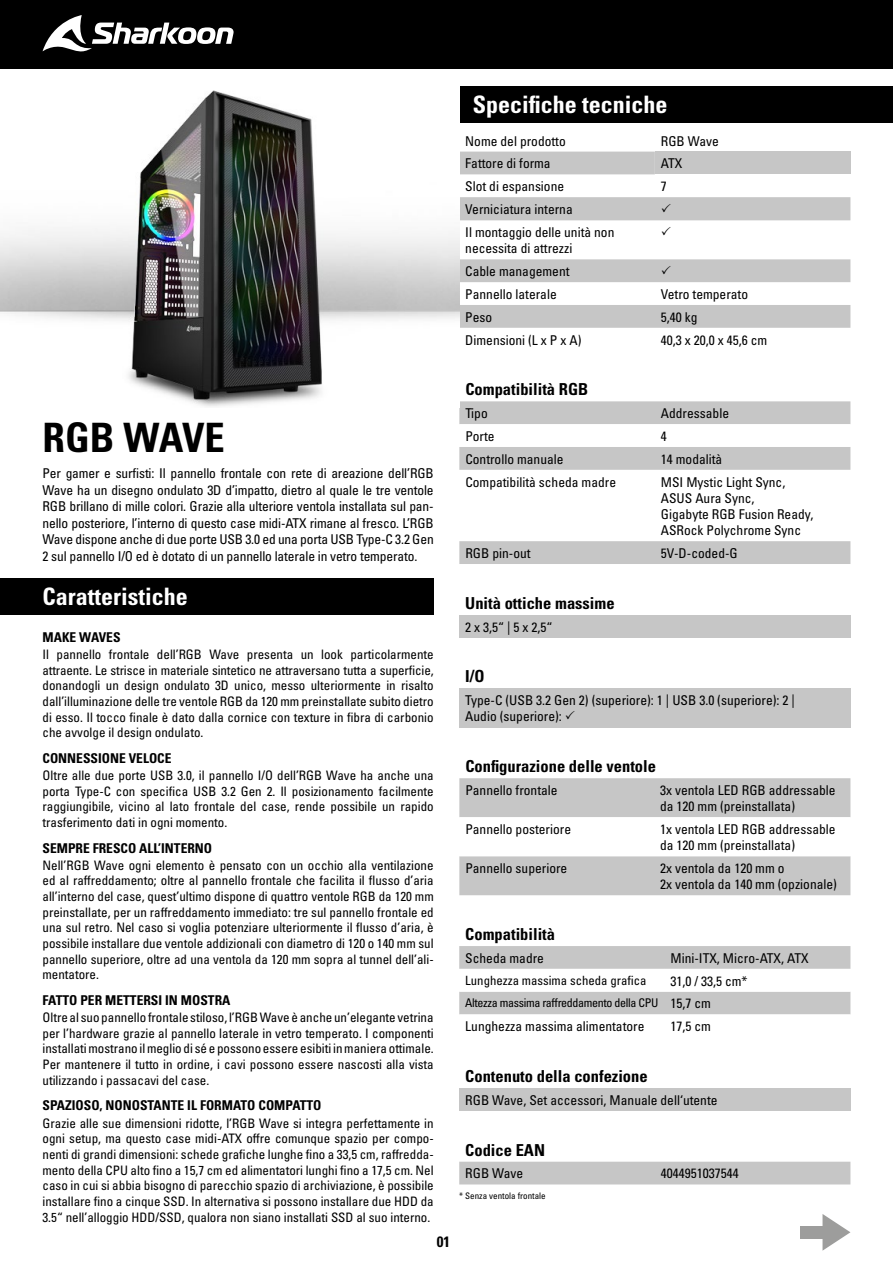
<style>
.page{position:relative;width:893px;height:1263px;background:#fff}
.page>*{position:absolute;margin:0;border:0;box-sizing:border-box;transform-origin:0 0}
.t1{font:40.5px "Univers LTCYR 67 Bold Cond";color:#000}
.t2{font:24px "Univers LTCYR 67 Bold Cond";color:#fff}
.t3{font:16.5px "Univers LTCYR 67 Bold Cond";color:#000}
.t4{font:15px "Univers LTCYR 67 Bold Cond";color:#000}
.t5{font:condensed 13.5px/16.2px "Univers LTCYR 57";color:#000}
.t6{font:13.5px "Univers LTCYR 67 Bold Cond";color:#000}
.t7{font:condensed 13.05px/15.6px "Univers LTCYR 57";color:#000;text-align:justify}
.t8{font:condensed 12.75px "Univers LTCYR 57";color:#000}
.t9{font:condensed 12px "Univers LTCYR 57";letter-spacing:-.03em;color:#000}
.t10{font:condensed 9px "Univers LTCYR 57";color:#000}
.s1{font-size:13.5px}
</style>
<div class="page">
<div style="left:0;top:0;width:893px;height:69px;background:#000"></div>
<svg style="left:43px;top:15px;width:191px;height:37px"></svg>
<div style="left:459px;top:86px;width:434px;height:37px;background:#000"></div>
<svg style="left:459px;top:152px;width:391px;height:176px"></svg>
<div style="left:655px;top:152px;width:195px;height:22px;background:#c6c6c6"></div>
<div style="left:459px;top:688px;width:391px;height:39px;background:#c6c6c6"></div>
<div style="left:459px;top:615px;width:391px;height:23px;background:#c6c6c6"></div>
<div style="left:459px;top:778px;width:391px;height:117px;background:#c6c6c6"></div>
<svg style="left:459px;top:817px;width:391px;height:39px"></svg>
<svg style="left:459px;top:401px;width:391px;height:163px"></svg>
<svg style="left:459px;top:424px;width:391px;height:23px"></svg>
<svg style="left:459px;top:946px;width:391px;height:69px"></svg>
<div style="left:459px;top:1088px;width:391px;height:23px;background:#c6c6c6"></div>
<div style="left:459px;top:1162px;width:391px;height:22px;background:#c6c6c6"></div>
<svg style="left:822px;top:1214px;width:28px;height:37px"></svg>
<div style="left:800px;top:1226px;width:25px;height:12px;background:#9d9d9c"></div>
<div style="left:0;top:578px;width:434px;height:37px;background:#000"></div>
<img style="left:0;top:90px;width:459px;height:317px">
<svg style="left:459px;top:197px;width:391px;height:85px"></svg>
<h2 class="t2" style="left:473px;top:90px;width:196px">Specifiche tecniche</h2>
<p class="t5" style="left:465px;top:132px;width:102px">Nome del prodotto</p>
<p class="t5" style="left:661px;top:132px;width:60px">RGB Wave</p>
<p class="t5" style="left:465px;top:155px;width:87px">Fattore di forma</p>
<p class="t5" style="left:661px;top:155px;width:23px">ATX</p>
<p class="t5" style="left:465px;top:178px;width:100px">Slot di espansione</p>
<p class="t5" style="left:661px;top:178px;width:7px">7</p>
<p class="t5" style="left:465px;top:197px;width:151px;line-height:23.1px">Verniciatura interna<br>Il montaggio delle unità non</p>
<p class="t5" style="left:465px;top:237px;width:109px;line-height:22.8px">necessita di attrezzi<br>Cable management<br>Pannello laterale</p>
<p class="t5" style="left:661px;top:286px;width:89px">Vetro temperato</p>
<p class="t5" style="left:465px;top:308px;width:28px">Peso</p>
<p class="t5" style="left:661px;top:308px;width:38px">5,40 kg</p>
<p class="t5" style="left:465px;top:331px;width:118px">Dimensioni (L x P x A)</p>
<p class="t5" style="left:661px;top:331px;width:108px">40,3 x 20,0 x 45,6 cm</p>
<h1 class="t1" style="left:43px;top:412px;width:184px">RGB WAVE</h1>
<p class="t5" style="left:43px;top:465px;width:393px;text-align:justify">Per gamer e surfisti: Il pannello frontale con rete di areazione dell’RGB Wave ha un disegno ondulato 3D d’impatto, dietro al quale le tre ventole RGB brillano di mille colori. Grazie alla ulteriore ventola installata sul pan&shy;nello posteriore, l’interno di questo case midi-ATX rimane al fresco. L’RGB Wave dispone anche di due porte USB 3.0 ed una porta USB Type-C 3.2 Gen 2 sul pannello I/O ed è dotato di un pannello laterale in vetro temperato.</p>
<h2 class="t2" style="left:43px;top:581px;width:147px">Caratteristiche</h2>
<p class="t6" style="left:43px;top:629px;width:80px">MAKE WAVES</p>
<p class="t7" style="left:43px;top:646px;width:393px">Il pannello frontale dell’RGB Wave presenta un look particolarmente attraente. Le strisce in materiale sintetico ne attraversano tutta a superficie, donandogli un design ondulato 3D unico, messo ulteriormente in risalto dall’illuminazione delle tre ventole RGB da 120 mm preinstallate subito dietro di esso. Il tocco finale è dato dalla cornice con texture in fibra di carbonio che avvolge il design ondulato.</p>
<p class="t6" style="left:43px;top:750px;width:131px">CONNESSIONE VELOCE</p>
<p class="t7" style="left:43px;top:767px;width:393px">Oltre alle due porte USB 3.0, il pannello I/O dell’RGB Wave ha anche una porta Type-C con specifica USB 3.2 Gen 2. Il posizionamento facilmente raggiungibile, vicino al lato frontale del case, rende possibile un rapido trasferimento dati in ogni momento.</p>
<p class="t6" style="left:43px;top:839px;width:171px">SEMPRE FRESCO ALL’INTERNO</p>
<p class="t7" style="left:43px;top:857px;width:393px">Nell’RGB Wave ogni elemento è pensato con un occhio alla ventilazione ed al raffreddamento; oltre al pannello frontale che facilita il flusso d’aria all’interno del case, quest’ultimo dispone di quattro ventole RGB da 120 mm preinstallate, per un raffreddamento immediato: tre sul pannello frontale ed una sul retro. Nel caso si voglia potenziare ulteriormente il flusso d’aria, è possibile installare due ventole addizionali con diametro di 120 o 140 mm sul pannello superiore, oltre ad una ventola da 120 mm sopra al tunnel dell’ali&shy;mentatore.</p>
<p class="t6" style="left:43px;top:992px;width:189px">FATTO PER METTERSI IN MOSTRA</p>
<p class="t7" style="left:43px;top:1009px;width:393px">Oltre al suo pannello frontale stiloso, l’RGB Wave è anche un’elegante vetrina per l’hardware grazie al pannello laterale in vetro temperato. I componenti installati mostrano il meglio di sé e possono essere esibiti in maniera ottimale.<br>Per mantenere il tutto in ordine, i cavi possono essere nascosti alla vista utilizzando i passacavi del case.</p>
<p class="t6" style="left:43px;top:1097px;width:280px">SPAZIOSO, NONOSTANTE IL FORMATO COMPATTO</p>
<p class="t7" style="left:43px;top:1115px;width:393px">Grazie alle sue dimensioni ridotte, l’RGB Wave si integra perfettamente in ogni setup, ma questo case midi-ATX offre comunque spazio per compo&shy;nenti di grandi dimensioni: schede grafiche lunghe fino a 33,5 cm, raffredda&shy;mento della CPU alto fino a 15,7 cm ed alimentatori lunghi fino a 17,5 cm. Nel caso in cui si abbia bisogno di parecchio spazio di archiviazione, è possibile installare fino a cinque SSD. In alternativa si possono installare due HDD da 3.5“ nell’alloggio HDD/SSD, qualora non siano installati SSD al suo interno.</p>
<p class="t4" style="left:437px;top:1232px;width:15px">01</p>
<p class="t3" style="left:465px;top:379px;width:124px">Compatibilità RGB</p>
<p class="t5" style="left:465px;top:405px;width:24px">Tipo</p>
<p class="t5" style="left:661px;top:405px;width:70px">Addressable</p>
<p class="t5" style="left:465px;top:428px;width:31px">Porte</p>
<p class="t5" style="left:661px;top:428px;width:7px">4</p>
<p class="t5" style="left:465px;top:450px;width:100px">Controllo manuale</p>
<p class="t5" style="left:661px;top:450px;width:63px">14 modalità</p>
<p class="t5" style="left:465px;top:473px;width:152px">Compatibilità scheda madre</p>
<p class="t5" style="left:661px;top:473px;width:154px">MSI Mystic Light Sync,<br>ASUS Aura Sync,<br>Gigabyte RGB Fusion Ready,<br>ASRock Polychrome Sync</p>
<p class="t5" style="left:465px;top:545px;width:67px">RGB pin-out</p>
<p class="t5" style="left:661px;top:545px;width:78px">5V-D-coded-G</p>
<p class="t3" style="left:465px;top:593px;width:151px">Unità ottiche massime</p>
<p class="t5" style="left:465px;top:618px;width:89px">2 x 3,5“ | 5 x 2,5“</p>
<p class="t3" style="left:465px;top:666px;width:21px">I/O</p>
<p class="t5" style="left:465px;top:692px;width:331px">Type-C (USB 3.2 Gen 2) (superiore): 1 | USB 3.0 (superiore): 2 |<br>Audio (superiore):</p>
<p class="t3" style="left:465px;top:756px;width:192px">Configurazione delle ventole</p>
<p class="t5" style="left:465px;top:782px;width:94px">Pannello frontale</p>
<p class="t5" style="left:660px;top:782px;width:177px">3x ventola LED RGB addressable da 120 mm (preinstallata)</p>
<p class="t5" style="left:465px;top:821px;width:107px">Pannello posteriore</p>
<p class="t5" style="left:660px;top:821px;width:177px">1x ventola LED RGB addressable da 120 mm (preinstallata)</p>
<p class="t5" style="left:465px;top:860px;width:103px">Pannello superiore</p>
<p class="t5" style="left:660px;top:860px;width:178px">2x ventola da 120 mm o<br>2x ventola da 140 mm (opzionale)</p>
<p class="t3" style="left:465px;top:924px;width:91px">Compatibilità</p>
<p class="t5" style="left:465px;top:949px;width:80px">Scheda madre</p>
<p class="t5" style="left:670px;top:949px;width:140px">Mini-ITX, Micro-ATX, ATX</p>
<p class="t8" style="left:465px;top:972px;width:183px">Lunghezza massima scheda grafica</p>
<p class="t5" style="left:670px;top:972px;width:79px">31,0 / 33,5 cm*</p>
<p class="t9" style="left:465px;top:995px;width:247px">Altezza massima raffreddamento della CPU <span class="s1">15,7 cm</span></p>
<p class="t5" style="left:465px;top:1018px;width:181px">Lunghezza massima alimentatore</p>
<p class="t5" style="left:670px;top:1018px;width:42px">17,5 cm</p>
<p class="t3" style="left:465px;top:1066px;width:184px">Contenuto della confezione</p>
<p class="t5" style="left:465px;top:1091px;width:254px">RGB Wave, Set accessori, Manuale dell‘utente</p>
<p class="t3" style="left:465px;top:1140px;width:81px">Codice EAN</p>
<p class="t5" style="left:465px;top:1165px;width:60px">RGB Wave</p>
<p class="t5" style="left:661px;top:1165px;width:79px">4044951037544</p>
<p class="t10" style="left:459px;top:1190px;width:88px">* Senza ventola frontale</p>
</div>
